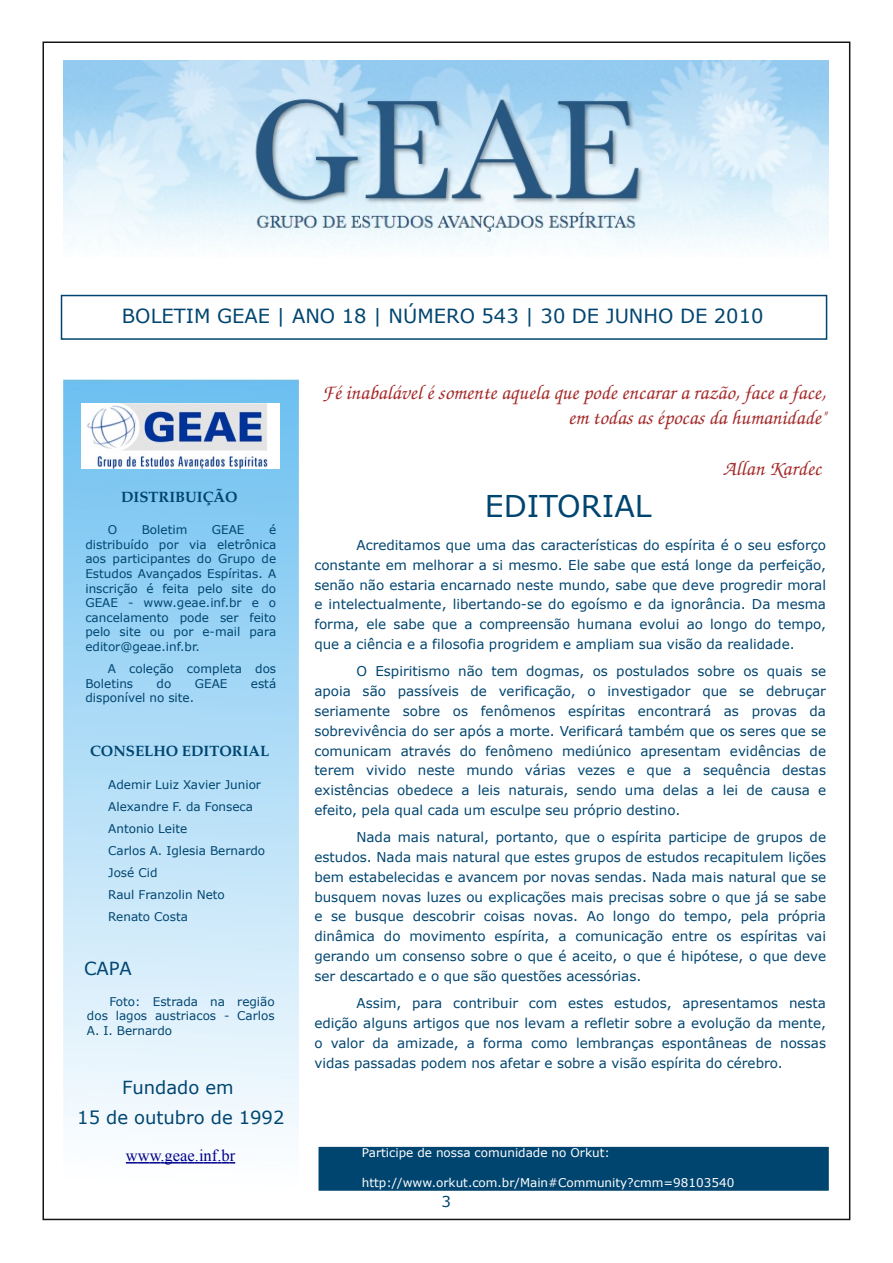
<style>
.page{position:relative;width:893px;height:1263px;background:#fff}
.page>*{position:absolute;margin:0;border:0;box-sizing:border-box;transform-origin:0 0}
.t1{font:30px "Verdana";color:#004570}
.t2{font:italic 500 21px/25.2px "URW Chancery L";color:#a52a2a;text-align:right}
.t3{font:19.5px "Verdana";color:#004570}
.t4{font:18px/30px "Verdana";color:#004570;text-align:center}
.t5{font:16.5px "Times New Roman";color:#00008b}
.t6{font:700 15px "URW Palladio L";color:#004570}
.t7{font:15px "Verdana";color:#004570}
.t8{font:13.5px/19.8px "Verdana";color:#004570;text-align:justify}
.t9{font:12px/14.5px "Verdana";color:#004570;text-align:justify}
.t10{font:12px "Verdana";color:#fff}
</style>
<div class="page">
<img style="left:63px;top:379px;width:236px;height:785px">
<img style="left:63px;top:60px;width:765px;height:188px">
<div style="left:61px;top:295px;width:766px;height:45px;border:2px solid #004570"></div>
<svg style="left:126px;top:1162px;width:109px;height:1px"></svg>
<img style="left:82px;top:403px;width:198px;height:66px">
<div style="left:318px;top:1146px;width:511px;height:45px;background:#004570"></div>
<div style="left:317px;top:1145px;width:513px;height:47px;border:2px solid #fff"></div>
<h3 class="t3" style="left:122px;top:305px;width:643px">BOLETIM GEAE | ANO 18 | NÚMERO 543 | 30 DE JUNHO DE 2010</h3>
<p class="t6" style="left:121px;top:491px;width:118px">DISTRIBUIÇÃO</p>
<p class="t9" style="left:85px;top:523px;width:192px;text-indent:184px">é distribuído por via eletrônica aos participantes do Grupo de Estudos Avançados Espíritas. A inscrição é feita pelo site do GEAE - www.geae.inf.br e o cancelamento pode ser feito pelo site ou por e-mail para editor@geae.inf.br.</p>
<p class="t9" style="left:85px;top:661px;width:192px;text-indent:22px">A coleção completa dos<br>Boletins</p>
<p class="t9" style="left:108px;top:523px;width:11px">O</p>
<p class="t9" style="left:142px;top:523px;width:47px">Boletim</p>
<p class="t9" style="left:212px;top:523px;width:34px">GEAE</p>
<p class="t9" style="left:157px;top:676px;width:16px">do</p>
<p class="t9" style="left:195px;top:676px;width:34px">GEAE</p>
<p class="t9" style="left:251px;top:676px;width:27px">está</p>
<p class="t9" style="left:85px;top:691px;width:110px">disponível no site.</p>
<p class="t6" style="left:90px;top:745px;width:181px">CONSELHO EDITORIAL</p>
<p class="t9" style="left:108px;top:773px;width:159px;line-height:22px;text-align:left">Ademir Luiz Xavier Junior<br>Alexandre F. da Fonseca<br>Antonio Leite<br>Carlos A. Iglesia Bernardo<br>José Cid<br>Raul Franzolin Neto<br>Renato Costa</p>
<h3 class="t4" style="left:84px;top:953px;width:49px">CAPA</h3>
<p class="t9" style="left:87px;top:994px;width:189px;text-indent:22px">Foto: Estrada na região dos lagos austriacos - Carlos A. I. Bernardo</p>
<h3 class="t4" style="left:77px;top:1073px;width:209px">Fundado em<br>15 de outubro de 1992</h3>
<p class="t5" style="left:126px;top:1145px;width:111px">www.geae.inf.br</p>
<h2 class="t2" style="left:322px;top:382px;width:505px">Fé inabalável é somente aquela que pode encarar a razão, face a face, em todas as épocas da humanidade"</h2>
<h2 class="t2" style="left:723px;top:458px;width:100px">Allan Kardec</h2>
<h1 class="t1" style="left:485px;top:489px;width:168px">EDITORIAL</h1>
<p class="t8" style="left:314px;top:535px;width:513px;text-indent:42px">Acreditamos que uma das características do espírita é o seu esforço constante em melhorar a si mesmo. Ele sabe que está longe da perfeição, senão não estaria encarnado neste mundo, sabe que deve progredir moral e intelectualmente, libertando-se do egoísmo e da ignorância. Da mesma forma, ele sabe que a compreensão humana evolui ao longo do tempo, que a ciência e a filosofia progridem e ampliam sua visão da realidade.</p>
<p class="t8" style="left:314px;top:662px;width:513px;text-indent:42px">O Espiritismo não tem dogmas, os postulados sobre os quais se apoia são passíveis de verificação, o investigador que se debruçar seriamente sobre os fenômenos espíritas encontrará as provas da sobrevivência do ser após a morte. Verificará também que os seres que se comunicam através do fenômeno mediúnico apresentam evidências de terem vivido neste mundo várias vezes e que a sequência destas existências obedece a leis naturais, sendo uma delas a lei de causa e efeito, pela qual cada um esculpe seu próprio destino.</p>
<p class="t8" style="left:314px;top:828px;width:513px;text-indent:42px">Nada mais natural, portanto, que o espírita participe de grupos de estudos. Nada mais natural que estes grupos de estudos recapitulem lições bem estabelecidas e avancem por novas sendas. Nada mais natural que se busquem novas luzes ou explicações mais precisas sobre o que já se sabe e se busque descobrir coisas novas. Ao longo do tempo, pela própria dinâmica do movimento espírita, a comunicação entre os espíritas vai gerando um consenso sobre o que é aceito, o que é hipótese, o que deve ser descartado e o que são questões acessórias.</p>
<p class="t8" style="left:314px;top:993px;width:513px;text-indent:42px">Assim, para contribuir com estes estudos, apresentamos nesta edição alguns artigos que nos levam a refletir sobre a evolução da mente, o valor da amizade, a forma como lembranças espontâneas de nossas vidas passadas podem nos afetar e sobre a visão espírita do cérebro.</p>
<p class="t10" style="left:362px;top:1146px;width:250px">Participe de nossa comunidade no Orkut:</p>
<p class="t10" style="left:362px;top:1175px;width:374px">http://www.orkut.com.br/Main#Community?cmm=98103540</p>
<p class="t7" style="left:442px;top:1192px;width:11px">3</p>
</div>
